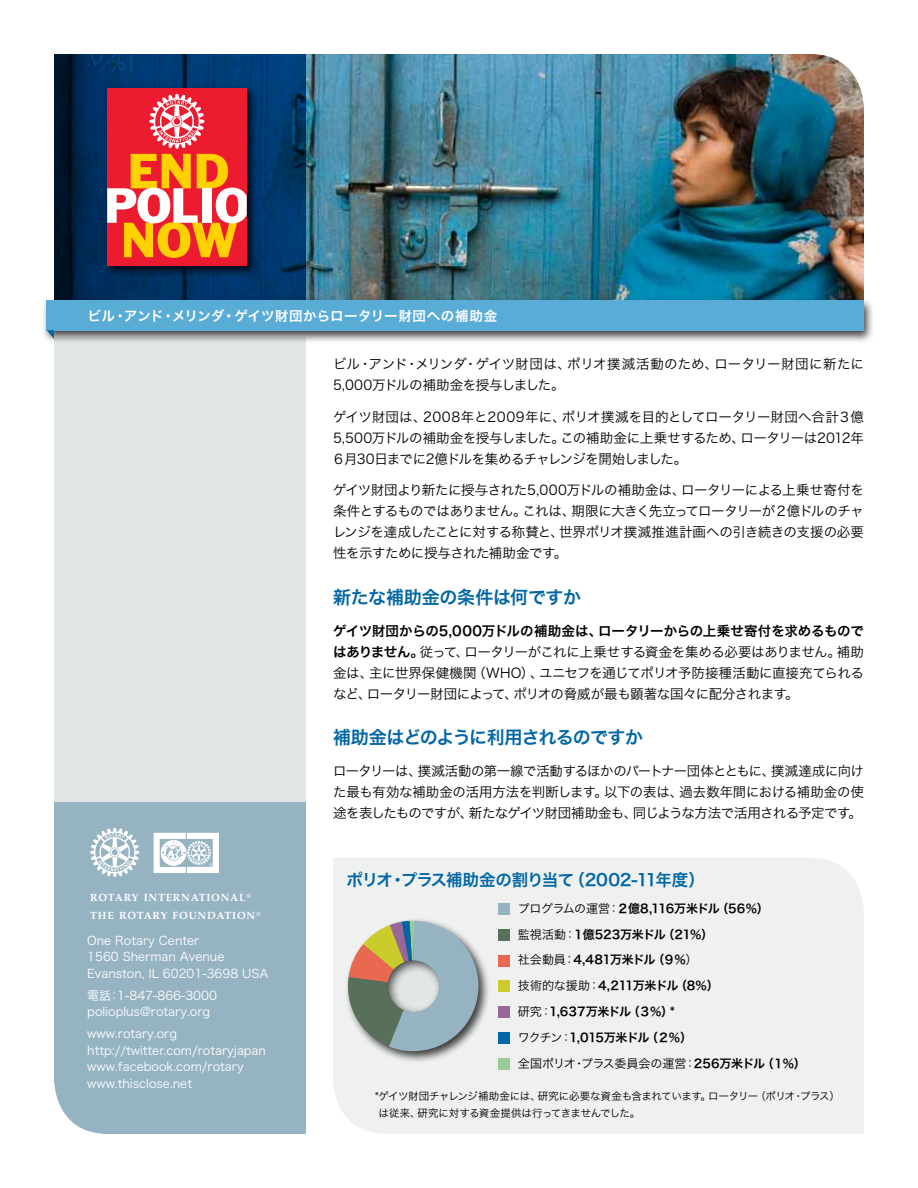
<style>
.page{position:relative;width:918px;height:1188px;background:#fff}
.page>*{position:absolute;margin:0;border:0;box-sizing:border-box;transform-origin:0 0}
.t1{font:18px "Hira Kaku Pro N W6";letter-spacing:-.05em;color:#0066a4}
.t2{font:18px "Hira Kaku Pro N W6";letter-spacing:-.025em;color:#0066a4}
.t3{font:16.5px "Hira Kaku Pro N W6";letter-spacing:-.055em;color:#0066a4}
.t4{font:13.5px/21px "Hira Kaku Pro N W3";letter-spacing:-.035em;color:#000;text-align:justify}
.t5{font:13.5px/21px "Hira Kaku Pro N W3";letter-spacing:-.005em;color:#000}
.t6{font:13.5px "Hira Kaku Pro N W6";letter-spacing:-.01em;color:#000}
.t7{font:13.5px "Hira Kaku Pro N W6";letter-spacing:.015em;color:#fff}
.t8{font:12px/16.5px "Hira Kaku Pro N W3";color:#fff}
.t9{font:12px/25.8px "Hira Kaku Pro N W6";letter-spacing:-.055em;color:#000}
.t10{font:12px "Hira Kaku Pro N W3";letter-spacing:-.005em;color:#000}
.t11{font:10.5px/16.5px "Hira Kaku Pro N W3";letter-spacing:-.035em;color:#000}
.t12{font:700 10.5px/18px "Palatino LT Std";letter-spacing:.07em;color:#fff}
.s1{font-family:"Hira Kaku Pro N W6"}
.s2{font-family:"Hira Kaku Pro N W3"}
</style>
<div class="page">
<img style="left:306px;top:54px;width:558px;height:243px">
<svg style="left:54px;top:54px;width:252px;height:243px;background:#002f5c"></svg>
<div style="left:103px;top:84px;width:156px;height:194px;background:#000;opacity:.85"></div>
<div style="left:107px;top:88px;width:140px;height:177px;background:#ed1b2f"></div>
<svg style="left:107px;top:94px;width:140px;height:164px"></svg>
<div style="left:54px;top:338px;width:252px;height:490px;background:#e2e6e4"></div>
<div style="left:54px;top:802px;width:252px;height:332px;background:#96b3c2"></div>
<svg style="left:90px;top:828px;width:49px;height:49px"></svg>
<svg style="left:154px;top:833px;width:65px;height:40px"></svg>
<div style="left:41px;top:297px;width:834px;height:47px;background:#000;opacity:.75"></div>
<div style="left:47px;top:300px;width:817px;height:30px;background:#58acd6"></div>
<svg style="left:47px;top:330px;width:7px;height:9px"></svg>
<div style="left:333px;top:858px;width:531px;height:276px;background:#eef1ef"></div>
<div style="left:498px;top:903px;width:12px;height:12px;background:#96b3c2"></div>
<div style="left:498px;top:929px;width:12px;height:12px;background:#587059"></div>
<div style="left:498px;top:955px;width:12px;height:12px;background:#e86850"></div>
<div style="left:498px;top:980px;width:12px;height:12px;background:#cbcb2c"></div>
<div style="left:498px;top:1032px;width:12px;height:12px;background:#0066a4"></div>
<div style="left:498px;top:1006px;width:12px;height:12px;background:#969"></div>
<div style="left:498px;top:1058px;width:12px;height:12px;background:#99cb99"></div>
<div style="left:344px;top:917px;width:147px;height:147px;background:#000;opacity:.75"></div>
<svg style="left:345px;top:921px;width:134px;height:131px;background:#a3aca5"></svg>
<div style="left:385px;top:959px;width:55px;height:55px;background:#000;opacity:.75"></div>
<p class="t7" style="left:88px;top:304px;width:411px">ビル・アンド・メリンダ・ゲイツ財団からロータリー財団への補助金</p>
<p class="t5" style="left:333px;top:352px;width:533px">ビル・アンド・メリンダ・ゲイツ財団は、ポリオ撲滅活動のため、ロータリー財団に新たに<br>5,000万ドルの補助金を授与しました。</p>
<p class="t4" style="left:332px;top:405px;width:534px">ゲイツ財団は、2008年と2009年に、ポリオ撲滅を目的としてロータリー財団へ合計３億5,500万ドルの補助金を授与しました。この補助金に上乗せするため、ロータリーは2012年６月30日までに2億ドルを集めるチャレンジを開始しました。</p>
<p class="t4" style="left:333px;top:479px;width:532px">ゲイツ財団より新たに授与された5,000万ドルの補助金は、ロータリーによる上乗せ寄付を条件とするものではありません。これは、期限に大きく先立ってロータリーが２億ドルのチャレンジを達成したことに対する称賛と、世界ポリオ撲滅推進計画への引き続きの支援の必要性を示すために授与された補助金です。</p>
<h1 class="t2" style="left:333px;top:581px;width:250px">新たな補助金の条件は何ですか</h1>
<p class="t6" style="left:333px;top:618px;width:532px">ゲイツ財団からの5,000万ドルの補助金は、ロータリーからの上乗せ寄付を求めるもので</p>
<p class="t4" style="left:333px;top:640px;width:532px"><span class="s1">はありません。</span>従って、ロータリーがこれに上乗せする資金を集める必要はありません。補助金は、主に世界保健機関（WHO）、ユニセフを通じてポリオ予防接種活動に直接充てられるなど、ロータリー財団によって、ポリオの脅威が最も顕著な国々に配分されます。</p>
<h1 class="t1" style="left:333px;top:721px;width:312px">補助金はどのように利用されるのですか</h1>
<p class="t4" style="left:333px;top:760px;width:533px">ロータリーは、撲滅活動の第一線で活動するほかのパートナー団体とともに、撲滅達成に向けた最も有効な補助金の活用方法を判断します。以下の表は、過去数年間における補助金の使途を表したものですが、新たなゲイツ財団補助金も、同じような方法で活用される予定です。</p>
<p class="t12" style="left:90px;top:889px;width:172px">ROTARY INTERNATIONAL<sup>®<br></sup>THE ROTARY FOUNDATION<sup>®</sup></p>
<p class="t8" style="left:87px;top:931px;width:183px">One Rotary Center<br>1560 Sherman Avenue<br>Evanston, IL 60201-3698 USA</p>
<p class="t8" style="left:87px;top:986px;width:131px">電話：1-847-866-3000 polioplus@rotary.org</p>
<p class="t8" style="left:87px;top:1024px;width:180px">www.rotary.org http://twitter.com/rotaryjapan www.facebook.com/rotary www.thisclose.net</p>
<p class="t3" style="left:346px;top:864px;width:360px">ポリオ・プラス補助金の割り当て（2002-11年度）</p>
<p class="t9" style="left:518px;top:895px;width:252px"><span class="s2">プログラムの運営：</span>２億8,116万米ドル（56％）<span class="s2">監視活動：</span>１億523万米ドル（21％）<br><span class="s2">社会動員：</span>4,481万米ドル（９％<span class="s2">）<br>技術的な援助：</span>4,211万米ドル（8％）<br><span class="s2">研究：</span>1,637万米ドル（３％）*<br><span class="s2">ワクチン：</span>1,015万米ドル（２％）</p>
<p class="t10" style="left:518px;top:1052px;width:290px">全国ポリオ・プラス委員会の運営：<span class="s1">256万米ドル（１％）</span></p>
<p class="t11" style="left:379px;top:1087px;width:463px;text-indent:-3px">*ゲイツ財団チャレンジ補助金には、研究に必要な資金も含まれています。ロータリー（ポリオ・プラス）は従来、研究に対する資金提供は行ってきませんでした。</p>
</div>
